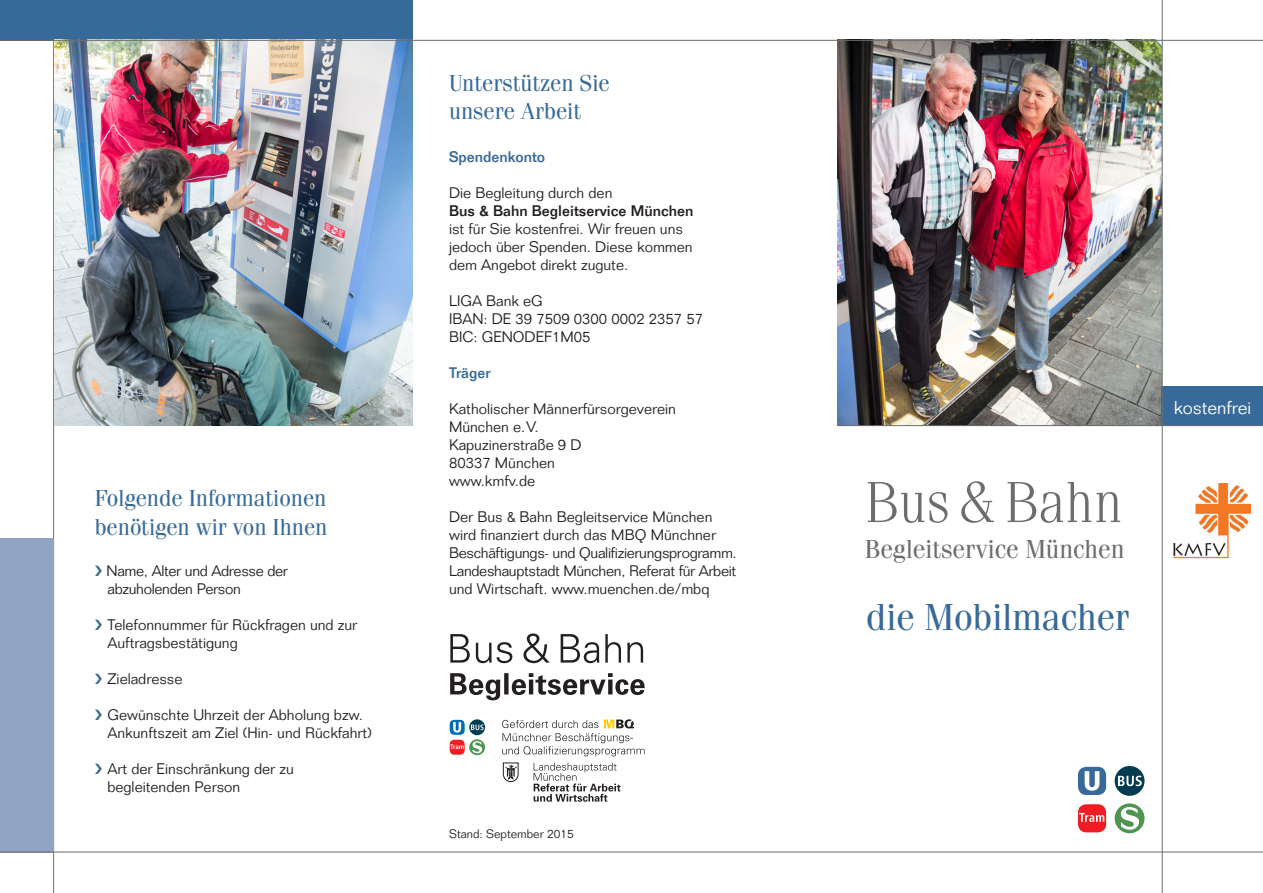
<style>
.page{position:relative;width:1263px;height:893px;background:#fff}
.page>*{position:absolute;margin:0;border:0;box-sizing:border-box;transform-origin:0 0}
.t1{font:300 60px "Fenice Itc T";color:#6c6d70}
.t2{font:39px "Fenice Itc T";color:#386a99}
.t3{font:27px "Fenice Itc T";color:#6c6d70}
.head{font:24px/28.8px "Fenice Itc T";color:#386a99}
.t4{font:300 18px "Folio";color:#fff}
.head-2{font:300 15px/18px "Folio";color:#231f20}
.head-3{font:300 15px/18px "Folio";letter-spacing:-.02em;color:#231f20}
.t5{font:500 15px "Folio";color:#386a99}
.t6{font:300 12px "Folio";color:#231f20}
.s1{font-weight:500}
</style>
<div class="page">
<img style="left:838px;top:41px;width:324px;height:384px">
<div style="left:1162px;top:386px;width:101px;height:40px;background:#386a99"></div>
<img style="left:1161px;top:484px;width:89px;height:79px">
<hr style="left:1162px;top:0;width:1px;height:893px;background:#6c6d70">
<hr style="left:838px;top:425px;width:425px;height:1px;background:#6c6d70">
<svg style="left:1078px;top:767px;width:28px;height:28px"></svg>
<svg style="left:1115px;top:766px;width:29px;height:30px"></svg>
<svg style="left:1115px;top:803px;width:29px;height:30px"></svg>
<svg style="left:1078px;top:804px;width:28px;height:28px"></svg>
<svg style="left:534px;top:763px;width:86px;height:39px"></svg>
<svg style="left:503px;top:762px;width:16px;height:20px"></svg>
<svg style="left:450px;top:719px;width:35px;height:36px"></svg>
<svg style="left:502px;top:719px;width:143px;height:37px"></svg>
<svg style="left:450px;top:673px;width:195px;height:27px"></svg>
<svg style="left:450px;top:633px;width:193px;height:30px"></svg>
<hr style="left:53px;top:0;width:1px;height:893px;background:#6c6d70">
<div style="left:0;top:0;width:412px;height:41px;background:#386a99"></div>
<div style="left:0;top:538px;width:53px;height:314px;background:#92a4c3"></div>
<hr style="left:0;top:852px;width:1263px;height:1px;background:#6c6d70">
<img style="left:54px;top:41px;width:358px;height:384px">
<hr style="left:0;top:40px;width:1263px;height:1px;background:#6c6d70">
<p class="head" style="left:95px;top:483px;width:234px">Folgende Informationen benötigen wir von Ihnen</p>
<p class="head-3" style="left:107px;top:562px;width:183px">Name, Alter und Adresse der abzuholenden Person</p>
<p class="head-2" style="left:107px;top:616px;width:251px">Telefonnummer für Rückfragen und zur<br>Auftragsbestätigung</p>
<p class="head-2" style="left:107px;top:670px;width:76px">Zieladresse</p>
<p class="head-2" style="left:107px;top:706px;width:266px">Gewünschte Uhrzeit der Abholung bzw.<br>Ankunftszeit am Ziel (Hin- und Rückfahrt)</p>
<p class="head-2" style="left:107px;top:760px;width:188px">Art der Einschränkung der zu begleitenden Person</p>
<p class="head" style="left:449px;top:68px;width:162px">Unterstützen Sie unsere Arbeit</p>
<p class="t5" style="left:449px;top:148px;width:98px">Spendenkonto</p>
<p class="head-2" style="left:449px;top:184px;width:246px">Die Begleitung durch den<br><span class="s1">Bus &amp; Bahn Begleitservice München </span>ist für Sie kostenfrei. Wir freuen uns jedoch über Spenden. Diese kommen dem Angebot direkt zugute.</p>
<p class="head-2" style="left:449px;top:292px;width:95px">LIGA Bank eG</p>
<p class="head-2" style="left:449px;top:310px;width:256px">IBAN: DE 39 7509 0300 0002 2357 57</p>
<p class="head-2" style="left:449px;top:328px;width:143px">BIC: GENODEF1M05</p>
<p class="t5" style="left:449px;top:364px;width:43px">Träger</p>
<p class="head-2" style="left:449px;top:400px;width:228px">Katholischer Männerfürsorgeverein<br>München e.V.</p>
<p class="head-2" style="left:449px;top:436px;width:134px">Kapuzinerstraße 9 D</p>
<p class="head-2" style="left:449px;top:454px;width:107px">80337 München</p>
<p class="head-2" style="left:449px;top:472px;width:88px">www.kmfv.de</p>
<p class="head-2" style="left:449px;top:508px;width:289px">Der Bus &amp; Bahn Begleitservice München wird finanziert durch das MBQ Münchner Beschäftigungs- und Qualifizierungsprogramm.<br>Landeshauptstadt München, Referat für Arbeit und Wirtschaft. www.muenchen.de/mbq</p>
<p class="t6" style="left:449px;top:826px;width:126px">Stand: September 2015</p>
<p class="t1" style="left:865px;top:467px;width:259px">Bus &amp; Bahn</p>
<p class="t3" style="left:865px;top:533px;width:261px">Begleitservice München</p>
<p class="t2" style="left:866px;top:594px;width:265px">die Mobilmacher</p>
<p class="t4" style="left:1174px;top:397px;width:79px">kostenfrei</p>
</div>
